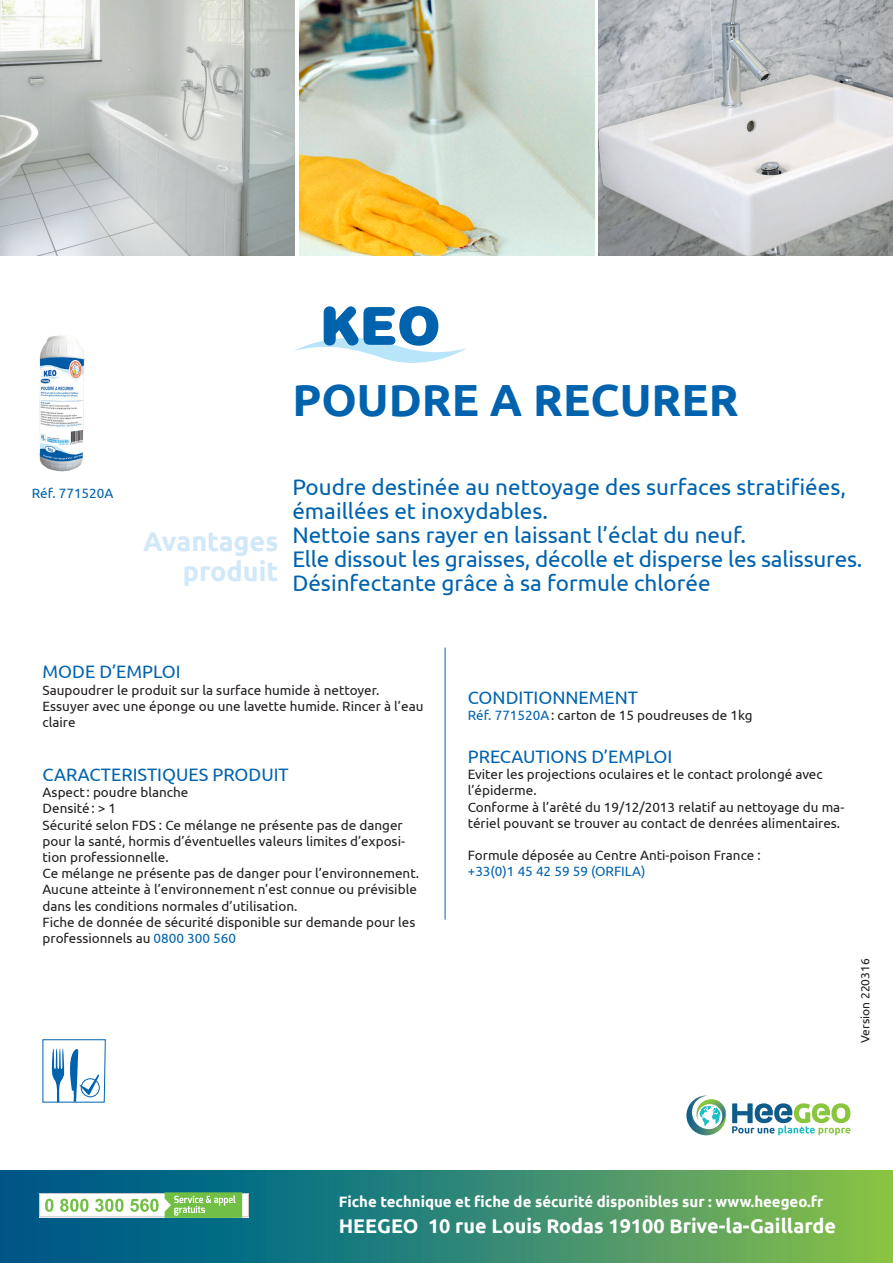
<style>
.page{position:relative;width:893px;height:1263px;background:#fff}
.page>*{position:absolute;margin:0;border:0;box-sizing:border-box;transform-origin:0 0}
.t1{font:700 45px "Ubuntu";color:#0163ae}
.t2{font:700 27px/30px "Ubuntu";color:#d1e8f9;text-align:right}
.t3{font:22.5px "Ubuntu";color:#0163ae}
.t4{font:700 19.8px "Ubuntu";color:#fff}
.t5{font:18px "Ubuntu";color:#0163ae}
.t6{font:700 15px "Ubuntu";color:#fff}
.t7{font:13.5px/16.2px "Ubuntu";color:#231f20}
.t8{font:13.5px "Ubuntu";color:#0163ae}
.t9{font:12px "Ubuntu";color:#231f20}
.s1{color:#0163ae}
</style>
<div class="page">
<img style="left:299px;top:0;width:295px;height:255px">
<img style="left:598px;top:0;width:295px;height:255px">
<hr style="left:445px;top:648px;width:1px;height:271px;background:#0163ae">
<svg style="left:294px;top:306px;width:172px;height:57px"></svg>
<img style="left:39px;top:335px;width:46px;height:137px">
<svg style="left:42px;top:1039px;width:64px;height:64px"></svg>
<img style="left:0;top:0;width:295px;height:255px">
<div style="left:0;top:1170px;width:893px;height:93px;background:linear-gradient(to right,#005194,#82be50)"></div>
<svg style="left:39px;top:1192px;width:210px;height:26px"></svg>
<svg style="left:686px;top:1095px;width:164px;height:40px"></svg>
<p class="t8" style="left:32px;top:485px;width:83px">Réf. 771520A</p>
<p class="t1" style="left:292px;top:372px;width:448px">POUDRE A RECURER</p>
<p class="t2" style="left:143px;top:526px;width:137px">Avantages produit</p>
<p class="t3" style="left:292px;top:473px;width:555px">Poudre destinée au nettoyage des surfaces stratifiées,</p>
<p class="t3" style="left:292px;top:497px;width:257px">émaillées et inoxydables.</p>
<p class="t3" style="left:292px;top:521px;width:455px">Nettoie sans rayer en laissant l’éclat du neuf.</p>
<p class="t3" style="left:292px;top:545px;width:571px">Elle dissout les graisses, décolle et disperse les salissures.</p>
<p class="t3" style="left:292px;top:569px;width:420px">Désinfectante grâce à sa formule chlorée</p>
<p class="t5" style="left:43px;top:661px;width:140px">MODE D’EMPLOI</p>
<p class="t7" style="left:43px;top:681px;width:339px">Saupoudrer le produit sur la surface humide à nettoyer.</p>
<p class="t7" style="left:43px;top:697px;width:382px">Essuyer avec une éponge ou une lavette humide. Rincer à l’eau claire</p>
<p class="t5" style="left:43px;top:764px;width:248px">CARACTERISTIQUES PRODUIT</p>
<p class="t7" style="left:43px;top:784px;width:147px">Aspect : poudre blanche<br>Densité: &gt; 1</p>
<p class="t7" style="left:43px;top:816px;width:378px">Sécurité selon FDS : Ce mélange ne présente pas de danger pour la santé, hormis d’éventuelles valeurs limites d’exposi&shy;tion professionnelle.<br>Ce mélange ne présente pas de danger pour l’environnement.</p>
<p class="t7" style="left:43px;top:881px;width:376px">Aucune atteinte à l’environnement n’est connue ou prévisible dans les conditions normales d’utilisation.</p>
<p class="t7" style="left:43px;top:913px;width:375px">Fiche de donnée de sécurité disponible sur demande pour les professionnels au <span class="s1">0800 300 560</span></p>
<p class="t5" style="left:468px;top:686px;width:172px">CONDITIONNEMENT</p>
<p class="t7" style="left:468px;top:706px;width:286px"><span class="s1">Réf. 771520A</span>: carton de 15 poudreuses de 1kg</p>
<p class="t5" style="left:468px;top:746px;width:206px">PRECAUTIONS D’EMPLOI</p>
<p class="t7" style="left:468px;top:766px;width:357px">Eviter les projections oculaires et le contact prolongé avec l’épiderme.</p>
<p class="t7" style="left:468px;top:798px;width:378px">Conforme à l’arêté du 19/12/2013 relatif au nettoyage du ma&shy;tériel pouvant se trouver au contact de denrées alimentaires.</p>
<p class="t7" style="left:468px;top:847px;width:295px">Formule déposée au Centre Anti-poison France :</p>
<p class="t8" style="left:468px;top:863px;width:179px">+33(0)1 45 42 59 59 (ORFILA)</p>
<p class="t9" style="left:858px;top:1043px;width:86px;rotate:-90deg">Version 220316</p>
<p class="t6" style="left:339px;top:1192px;width:486px">Fiche technique et fiche de sécurité disponibles sur : www.heegeo.fr</p>
<p class="t4" style="left:339px;top:1214px;width:499px">HEEGEO 10 rue Louis Rodas 19100 Brive-la-Gaillarde</p>
</div>
